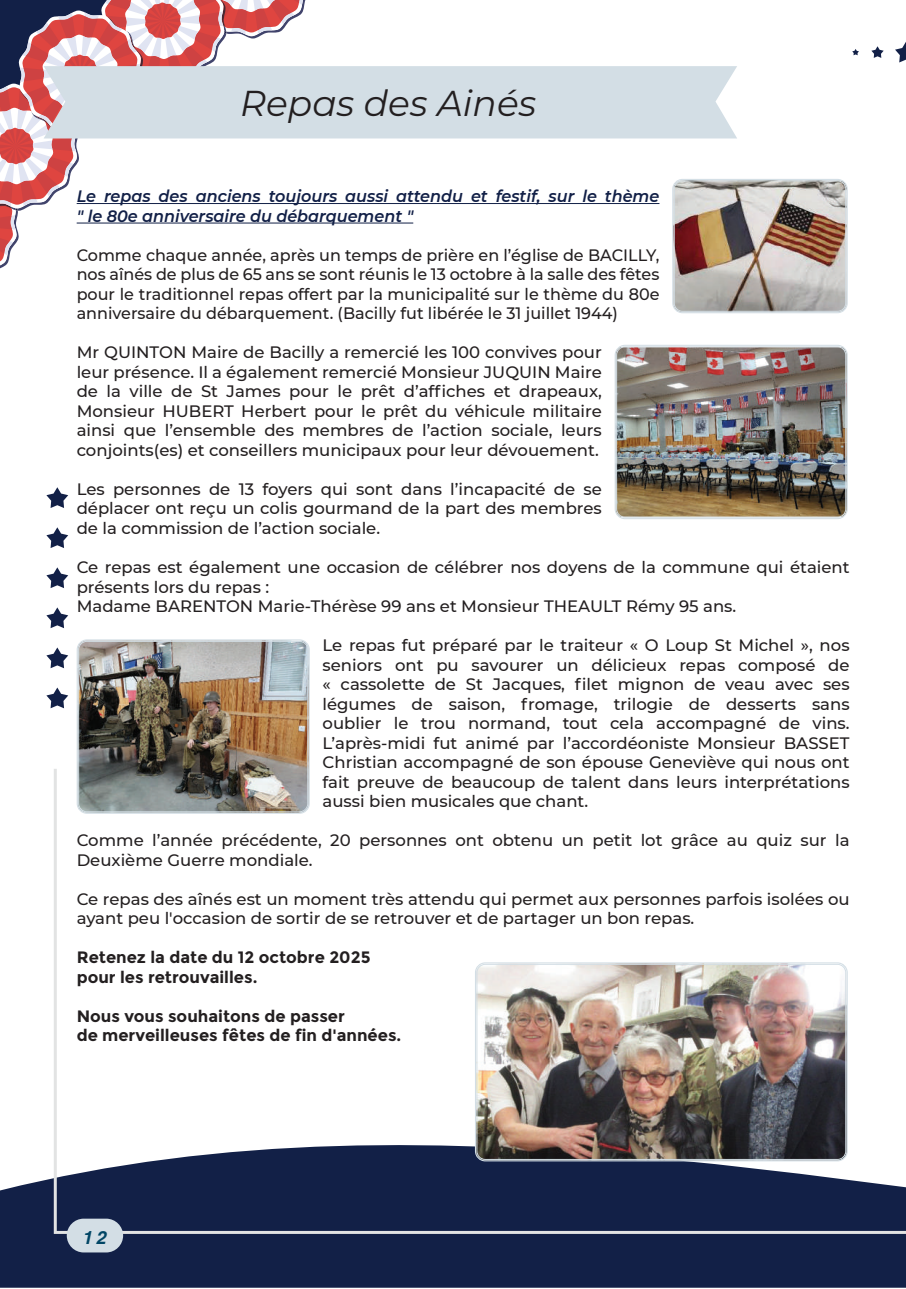
<style>
.page{position:relative;width:906px;height:1289px;background:#fff}
.page>*{position:absolute;margin:0;border:0;box-sizing:border-box;transform-origin:0 0}
.t1{font:italic 36px "Montserrat";color:#231f20}
.t2{font:italic 700 18px "Helvetica";color:#014665}
.t3{font:500 16.5px/19.5px "Montserrat";color:#231f20;text-align:justify}
.t4{font:700 16.5px/19.5px "Montserrat";color:#231f20}
.t5{font:italic 600 16.5px/19.5px "Montserrat";color:#122047}
</style>
<div class="page">
<div style="left:0;top:1178px;width:906px;height:109px;background:#122047"></div>
<svg style="left:46px;top:487px;width:22px;height:21px"></svg>
<svg style="left:895px;top:42px;width:11px;height:20px"></svg>
<svg style="left:871px;top:46px;width:12px;height:12px"></svg>
<svg style="left:852px;top:49px;width:7px;height:6px"></svg>
<svg style="left:46px;top:527px;width:22px;height:21px"></svg>
<svg style="left:46px;top:567px;width:22px;height:21px"></svg>
<svg style="left:46px;top:607px;width:22px;height:21px"></svg>
<svg style="left:46px;top:647px;width:22px;height:21px"></svg>
<svg style="left:46px;top:687px;width:22px;height:21px"></svg>
<svg style="left:54px;top:768px;width:852px;height:465px"></svg>
<svg style="left:0;top:0;width:313px;height:269px"></svg>
<div style="left:67px;top:1218px;width:56px;height:34px;background:#d3dee5;border-radius:17px"></div>
<hr style="left:77px;top:203px;width:582px;height:1px;background:#122047">
<hr style="left:77px;top:223px;width:336px;height:1px;background:#122047">
<img style="left:674px;top:180px;width:172px;height:132px">
<div style="left:672px;top:179px;width:175px;height:134px;border:1px solid #d3dee5;border-radius:10px"></div>
<div style="left:674px;top:181px;width:172px;height:130px;border:1px solid #d3dee5;border-radius:8px"></div>
<img style="left:616px;top:347px;width:230px;height:169px">
<div style="left:614px;top:345px;width:233px;height:174px;border:1px solid #d3dee5;border-radius:10px"></div>
<div style="left:616px;top:346px;width:230px;height:171px;border:1px solid #d3dee5;border-radius:8px"></div>
<img style="left:78px;top:641px;width:231px;height:171px">
<div style="left:77px;top:639px;width:233px;height:174px;border:1px solid #d3dee5;border-radius:10px"></div>
<div style="left:78px;top:641px;width:230px;height:171px;border:1px solid #d3dee5;border-radius:8px"></div>
<img style="left:476px;top:963px;width:370px;height:197px">
<div style="left:475px;top:962px;width:372px;height:199px;border:1px solid #d3dee5;border-radius:10px"></div>
<div style="left:477px;top:964px;width:369px;height:195px;border:1px solid #d3dee5;border-radius:8px"></div>
<div style="left:44px;top:66px;width:693px;height:72px;background:#d3dee5"></div>
<h1 class="t1" style="left:240px;top:79px;width:298px">Repas des Ainés</h1>
<p class="t5" style="left:77px;top:186px;width:584px">Le repas des anciens toujours aussi attendu et festif, sur le thème " le 80e anniversaire du débarquement "</p>
<p class="t3" style="left:77px;top:244px;width:584px">Comme chaque année, après un temps de prière en l’église de BACILLY, nos aînés de plus de 65 ans se sont réunis le 13 octobre à la salle des fêtes pour le traditionnel repas offert par la municipalité sur le thème du 80e anniversaire du débarquement. (Bacilly fut libérée le 31 juillet 1944)</p>
<p class="t3" style="left:77px;top:342px;width:527px">Mr QUINTON Maire de Bacilly a remercié les 100 convives pour leur présence. Il a également remercié Monsieur JUQUIN Maire de la ville de St James pour le prêt d’affiches et drapeaux, Monsieur HUBERT Herbert pour le prêt du véhicule militaire ainsi que l’ensemble des membres de l’action sociale, leurs conjoints(es) et conseillers municipaux pour leur dévouement.</p>
<p class="t3" style="left:77px;top:478px;width:527px">Les personnes de 13 foyers qui sont dans l’incapacité de se déplacer ont reçu un colis gourmand de la part des membres de la commission de l’action sociale.</p>
<p class="t3" style="left:77px;top:556px;width:774px;text-align:left">Ce repas est également une occasion de célébrer nos doyens de la commune qui étaient présents lors du repas :<br>Madame BARENTON Marie-Thérèse 99 ans et Monsieur THEAULT Rémy 95 ans.</p>
<p class="t3" style="left:322px;top:634px;width:528px">Le repas fut préparé par le traiteur « O Loup St Michel », nos seniors ont pu savourer un délicieux repas composé de « cassolette de St Jacques, filet mignon de veau avec ses légumes de saison, fromage, trilogie de desserts sans oublier le trou normand, tout cela accompagné de vins.<br>L’après-midi fut animé par l’accordéoniste Monsieur BASSET Christian accompagné de son épouse Geneviève qui nous ont fait preuve de beaucoup de talent dans leurs interprétations aussi bien musicales que chant.</p>
<p class="t3" style="left:77px;top:830px;width:774px">Comme l’année précédente, 20 personnes ont obtenu un petit lot grâce au quiz sur la<br>Deuxième Guerre mondiale.</p>
<p class="t3" style="left:77px;top:888px;width:774px">Ce repas des aînés est un moment très attendu qui permet aux personnes parfois isolées ou ayant peu l'occasion de sortir de se retrouver et de partager un bon repas.</p>
<p class="t4" style="left:77px;top:947px;width:295px">Retenez la date du 12 octobre 2025 pour les retrouvailles.</p>
<p class="t4" style="left:77px;top:1006px;width:326px">Nous vous souhaitons de passer<br>de merveilleuses fêtes de fin d'années.</p>
<p class="t2" style="left:82px;top:1225px;width:25px">12</p>
</div>
